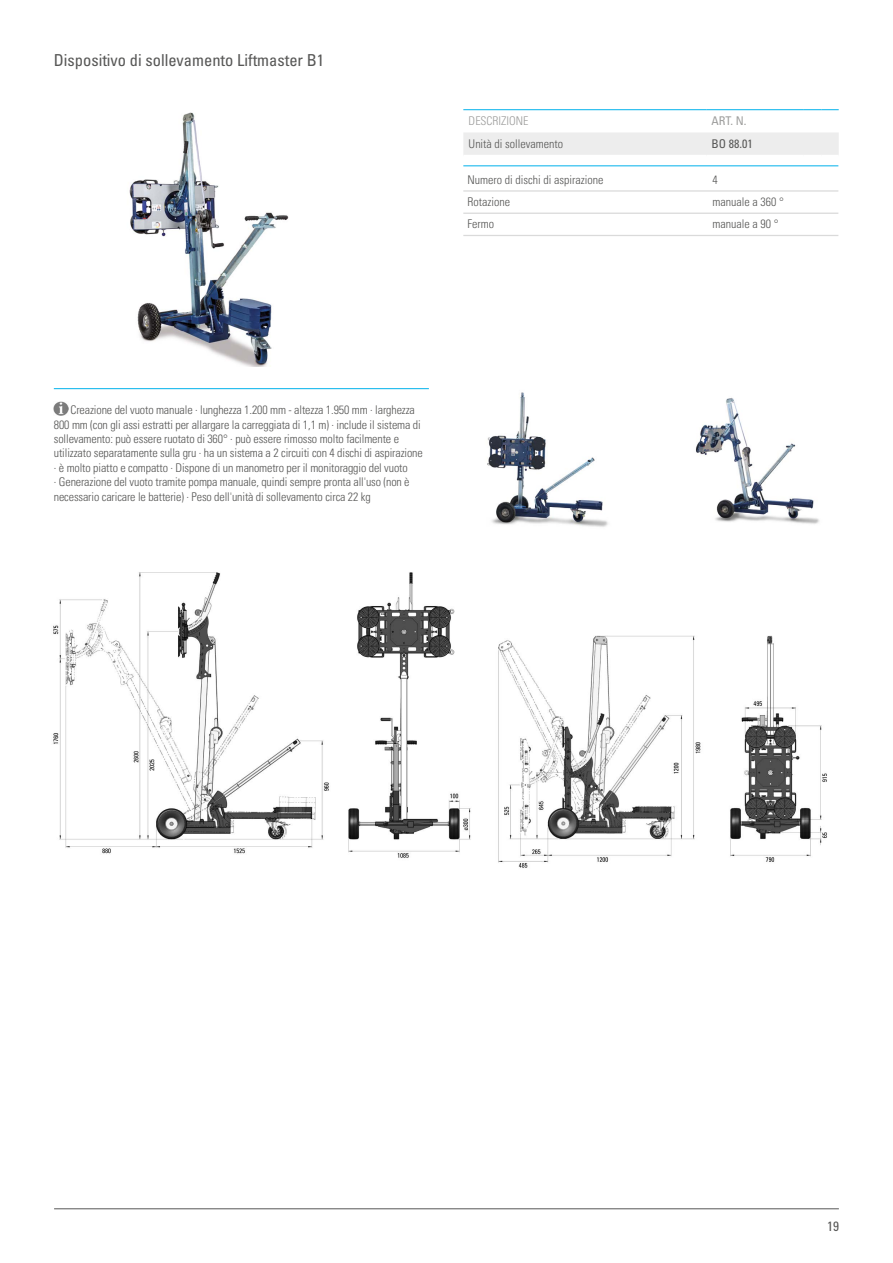
<style>
.page{position:relative;width:893px;height:1263px;background:#fff}
.page>*{position:absolute;margin:0;border:0;box-sizing:border-box;transform-origin:0 0}
.t1{font:condensed 16.5px "Univers LTCYR 57";color:#575756}
.t2{font:condensed 13.5px "Univers LTCYR 57";color:#575756}
.t3{font:12px/14.4px "Univers LTCYR 47 Light Cond";letter-spacing:-.01em;color:#575756}
.t4{font:12px "Univers LTCYR 47 Light Cond";color:#9d9d9c}
.t5{font:condensed 12px "Univers LTCYR 57";color:#575756}
.t6{font:condensed 12px "Univers LTCYR 57";color:#9d9d9c}
</style>
<div class="page">
<hr style="left:54px;top:1208px;width:785px;height:1px;background:#575756">
<img style="left:129px;top:112px;width:160px;height:255px">
<img style="left:696px;top:398px;width:124px;height:126px">
<img style="left:487px;top:392px;width:121px;height:135px">
<img style="left:53px;top:572px;width:418px;height:286px">
<img style="left:498px;top:635px;width:329px;height:233px">
<hr style="left:54px;top:388px;width:375px;height:1px;background:#00b1eb">
<img style="left:54px;top:401px;width:14px;height:15px">
<hr style="left:463px;top:109px;width:243px;height:1px;background:#00b1eb">
<hr style="left:706px;top:109px;width:98px;height:1px;background:#00b1eb">
<svg style="left:804px;top:109px;width:35px;height:1px"></svg>
<div style="left:463px;top:133px;width:376px;height:22px;background:#ededed"></div>
<hr style="left:463px;top:190px;width:375px;height:2px;background:#dadada">
<hr style="left:463px;top:213px;width:375px;height:1px;background:#dadada">
<hr style="left:463px;top:235px;width:375px;height:1px;background:#dadada">
<hr style="left:463px;top:165px;width:375px;height:1px;background:#00b1eb">
<h1 class="t1" style="left:54px;top:50px;width:272px">Dispositivo di sollevamento Liftmaster B1</h1>
<p class="t4" style="left:469px;top:113px;width:61px">DESCRIZIONE</p>
<p class="t6" style="left:711px;top:113px;width:36px">ART. N.</p>
<p class="t3" style="left:469px;top:136px;width:96px">Unità di sollevamento</p>
<p class="t5" style="left:711px;top:137px;width:43px">BO 88.01</p>
<p class="t3" style="left:468px;top:172px;width:137px">Numero di dischi di aspirazione</p>
<p class="t3" style="left:713px;top:172px;width:7px">4</p>
<p class="t3" style="left:468px;top:194px;width:44px">Rotazione</p>
<p class="t3" style="left:713px;top:194px;width:73px">manuale a 360 °</p>
<p class="t3" style="left:468px;top:216px;width:28px">Fermo</p>
<p class="t3" style="left:713px;top:216px;width:68px">manuale a 90 °</p>
<p class="t3" style="left:54px;top:402px;width:370px;text-indent:17px">Creazione del vuoto manuale · lunghezza 1.200 mm - altezza 1.950 mm · larghezza 800 mm (con gli assi estratti per allargare la carreggiata di 1,1 m) · include il sistema di sollevamento: può essere ruotato di 360° · può essere rimosso molto facilmente e utilizzato separatamente sulla gru · ha un sistema a 2 circuiti con 4 dischi di aspirazione · è molto piatto e compatto · Dispone di un manometro per il monitoraggio del vuoto<br>· Generazione del vuoto tramite pompa manuale, quindi sempre pronta all'uso (non è necessario caricare le batterie) · Peso dell'unità di sollevamento circa 22 kg</p>
<p class="t2" style="left:827px;top:1218px;width:13px">19</p>
</div>
